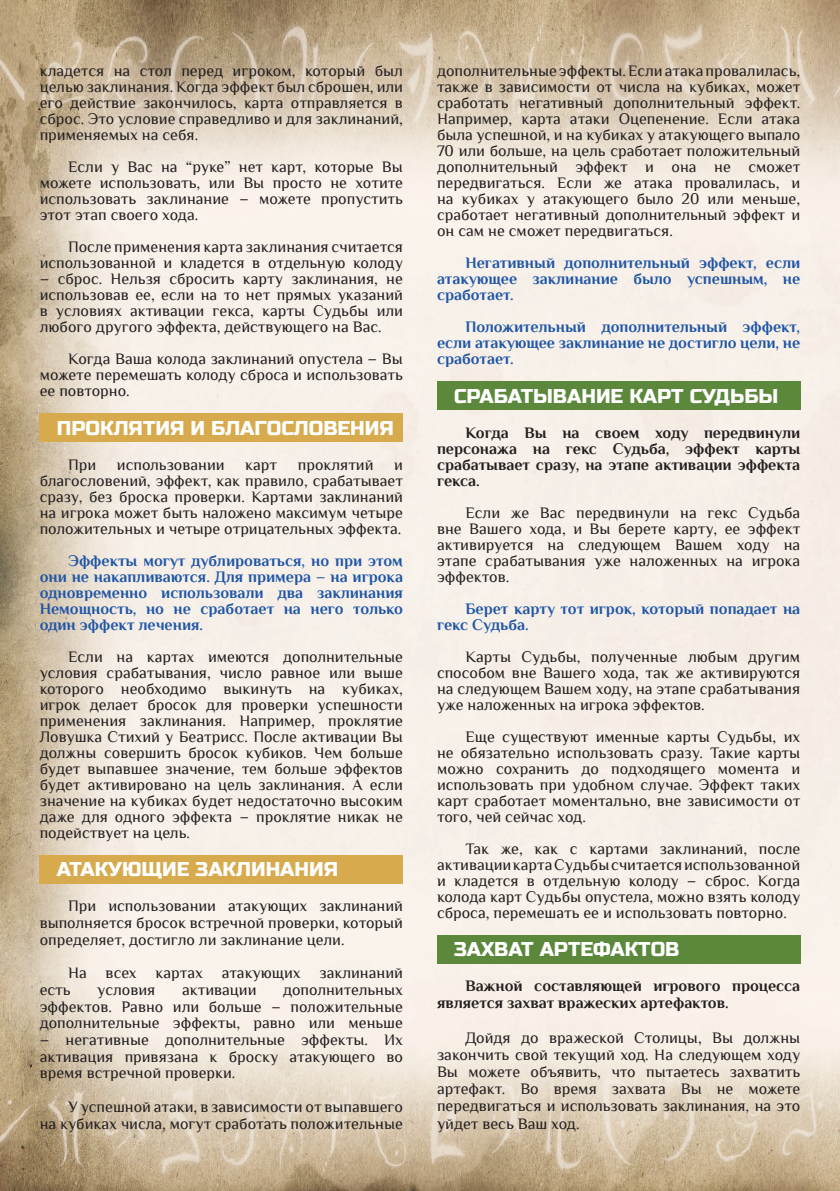
<style>
.page{position:relative;width:840px;height:1191px;background:#fff}
.page>*{position:absolute;margin:0;border:0;box-sizing:border-box;transform-origin:0 0}
.t1{font:20px "Russo One";color:#fff}
.t2{font:16px/16px "Philosopher";color:#231f20;text-align:justify}
.t3{font:700 16px/16px "Philosopher";color:#2056a6;text-align:justify}
.t4{font:700 16px/16px "Philosopher";color:#231f20;text-align:justify}
</style>
<div class="page">
<img style="left:0;top:0;width:839px;height:1191px">
<div style="left:40px;top:413px;width:363px;height:28px;background:#d6aa4d"></div>
<div style="left:40px;top:855px;width:363px;height:28px;background:#d6aa4d"></div>
<div style="left:437px;top:381px;width:362px;height:28px;background:#5b883b"></div>
<div style="left:437px;top:935px;width:362px;height:28px;background:#5b883b"></div>
<p class="t2" style="left:40px;top:63px;width:364px">кладется на стол перед игроком, который был целью заклинания. Когда эффект был сброшен, или его действие закончилось, карта отправляется в сброс. Это условие справедливо и для заклинаний, применяемых на себя.</p>
<p class="t2" style="left:40px;top:159px;width:364px;text-indent:28px">Если у Вас на “руке” нет карт, которые Вы можете использовать, или Вы просто не хотите использовать заклинание – можете пропустить этот этап своего хода.</p>
<p class="t2" style="left:40px;top:239px;width:364px;text-align:right">После применения карта заклинания считается использованной и кладется в отдельную колоду</p>
<p class="t2" style="left:40px;top:271px;width:364px">– сброс. Нельзя сбросить карту заклинания, не использовав ее, если на то нет прямых указаний в условиях активации гекса, карты Судьбы или любого другого эффекта, действующего на Вас.</p>
<p class="t2" style="left:40px;top:351px;width:364px;text-indent:28px">Когда Ваша колода заклинаний опустела – Вы можете перемешать колоду сброса и использовать ее повторно.</p>
<p class="t1" style="left:57px;top:416px;width:338px">ПРОКЛЯТИЯ И БЛАГОСЛОВЕНИЯ</p>
<p class="t2" style="left:68px;top:456px;width:30px">При</p>
<p class="t2" style="left:117px;top:456px;width:109px">использовании</p>
<p class="t2" style="left:245px;top:456px;width:33px">карт</p>
<p class="t2" style="left:297px;top:456px;width:77px">проклятий</p>
<p class="t2" style="left:40px;top:456px;width:364px;text-indent:354px">и благословений, эффект, как правило, срабатывает сразу, без броска проверки. Картами заклинаний на игрока может быть наложено максимум четыре положительных и четыре отрицательных эффекта.</p>
<p class="t3" style="left:40px;top:552px;width:364px;text-indent:28px">Эффекты могут дублироваться, но при этом они не накапливаются. Для примера – на игрока одновременно использовали два заклинания Немощность, но не сработает на него только один эффект лечения.</p>
<p class="t2" style="left:40px;top:648px;width:364px;text-indent:28px">Если на картах имеются дополнительные условия срабатывания, число равное или выше которого необходимо выкинуть на кубиках, игрок делает бросок для проверки успешности применения заклинания. Например, проклятие Ловушка Стихий у Беатрисс. После активации Вы должны совершить бросок кубиков. Чем больше будет выпавшее значение, тем больше эффектов будет активировано на цель заклинания. А если значение на кубиках будет недостаточно высоким даже для одного эффекта – проклятие никак не подействует на цель.</p>
<p class="t1" style="left:57px;top:857px;width:283px">АТАКУЮЩИЕ ЗАКЛИНАНИЯ</p>
<p class="t2" style="left:40px;top:897px;width:364px;line-height:16.8px;text-indent:28px">При использовании атакующих заклинаний выполняется бросок встречной проверки, который определяет, достигло ли заклинание цели.</p>
<p class="t2" style="left:40px;top:964px;width:364px;line-height:16.8px;text-indent:28px">На всех картах атакующих заклинаний есть</p>
<p class="t2" style="left:40px;top:981px;width:364px;line-height:16.8px;text-indent:243px">дополнительных эффектов. Равно или больше – положительные дополнительные эффекты, равно или меньше</p>
<p class="t2" style="left:40px;top:1031px;width:364px;line-height:16.8px">– негативные дополнительные эффекты. Их активация привязана к броску атакующего во время встречной проверки.</p>
<p class="t2" style="left:40px;top:1098px;width:364px;line-height:16.8px;text-align:right">У успешной атаки, в зависимости от выпавшего<br>на кубиках числа, могут сработать положительные</p>
<p class="t2" style="left:97px;top:981px;width:60px">условия</p>
<p class="t2" style="left:182px;top:981px;width:76px">активации</p>
<p class="t2" style="left:437px;top:63px;width:364px">дополнительные эффекты. Если атака провалилась, также в зависимости от числа на кубиках, может сработать негативный дополнительный эффект.<br>Например, карта атаки Оцепенение. Если атака была успешной, и на кубиках у атакующего выпало 70 или больше, на цель сработает положительный дополнительный эффект и она не сможет передвигаться. Если же атака провалилась, и на кубиках у атакующего было 20 или меньше, сработает негативный дополнительный эффект и он сам не сможет передвигаться.</p>
<p class="t3" style="left:437px;top:255px;width:364px;text-indent:28px">Негативный дополнительный эффект, если атакующее заклинание было успешным, не сработает.</p>
<p class="t3" style="left:437px;top:319px;width:364px;text-indent:28px">Положительный дополнительный эффект, если атакующее заклинание не достигло цели, не сработает.</p>
<p class="t1" style="left:454px;top:384px;width:325px">СРАБАТЫВАНИЕ КАРТ СУДЬБЫ</p>
<p class="t4" style="left:437px;top:424px;width:364px;text-indent:28px">Когда Вы на своем ходу передвинули персонажа на гекс Судьба, эффект карты срабатывает сразу, на этапе активации эффекта гекса.</p>
<p class="t2" style="left:437px;top:504px;width:364px;text-indent:28px">Если же Вас передвинули на гекс Судьба вне Вашего хода, и Вы берете карту, ее эффект активируется на следующем Вашем ходу на этапе срабатывания уже наложенных на игрока эффектов.</p>
<p class="t3" style="left:437px;top:600px;width:364px;text-indent:28px">Берет карту тот игрок, который попадает на гекс Судьба.</p>
<p class="t2" style="left:437px;top:648px;width:364px;text-indent:28px">Карты Судьбы, полученные любым другим способом вне Вашего хода, так же активируются на следующем Вашем ходу, на этапе срабатывания уже наложенных на игрока эффектов.</p>
<p class="t2" style="left:437px;top:728px;width:364px;text-indent:28px">Еще существуют именные карты Судьбы, их не обязательно использовать сразу. Такие карты можно сохранить до подходящего момента и использовать при удобном случае. Эффект таких карт сработает моментально, вне зависимости от того, чей сейчас ход.</p>
<p class="t2" style="left:437px;top:840px;width:364px;text-indent:28px">Так же, как с картами заклинаний, после активации карта Судьбы считается использованной и кладется в отдельную колоду – сброс. Когда колода карт Судьбы опустела, можно взять колоду сброса, перемешать ее и использовать повторно.</p>
<p class="t1" style="left:454px;top:937px;width:227px">ЗАХВАТ АРТЕФАКТОВ</p>
<p class="t4" style="left:437px;top:977px;width:364px;line-height:17.2px;text-indent:28px">Важной составляющей игрового процесса является захват вражеских артефактов.</p>
<p class="t2" style="left:437px;top:1029px;width:364px;line-height:17.2px;text-indent:28px">Дойдя до вражеской Столицы, Вы должны закончить свой текущий ход. На следующем ходу Вы можете объявить, что пытаетесь захватить артефакт. Во время захвата Вы не можете передвигаться и использовать заклинания, на это уйдет весь Ваш ход.</p>
</div>
